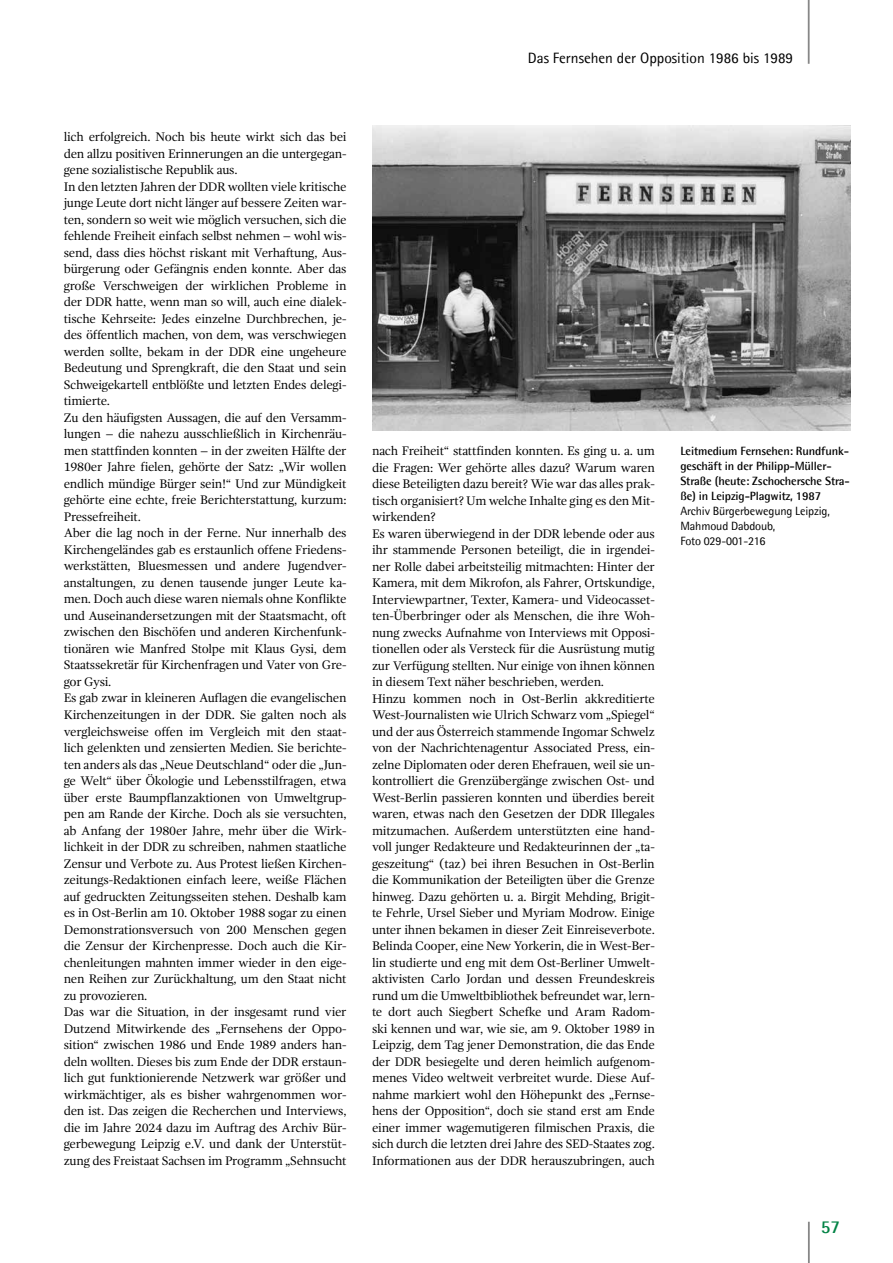
<style>
.page{position:relative;width:893px;height:1263px;background:#fff}
.page>*{position:absolute;margin:0;border:0;box-sizing:border-box;transform-origin:0 0}
.t1{font:700 18px "Agfa Rotis Semisans";color:#008244}
.t2{font:15px "Agfa Rotis Semisans";color:#000}
.t3{font:12.75px/16.5px "Gandhi Serif";letter-spacing:-.02em;color:#000}
.t4{font:700 12px/15px "Agfa Rotis Semisans";letter-spacing:-.01em;color:#000}
.t5{font:12px/15px "Agfa Rotis Semisans";letter-spacing:-.01em;color:#000}
</style>
<div class="page">
<hr style="left:808px;top:1222px;width:2px;height:41px;background:#878787">
<hr style="left:808px;top:0;width:2px;height:64px;background:#878787">
<img style="left:372px;top:126px;width:478px;height:304px">
<p class="t2" style="left:528px;top:49px;width:267px">Das Fernsehen der Opposition 1986 bis 1989</p>
<p class="t3" style="left:64px;top:129px;width:284px">lich erfolgreich. Noch bis heute wirkt sich das bei den allzu positiven Erinnerungen an die untergegan&shy;gene sozialistische Republik aus.<br>In den letzten Jahren der DDR wollten viele kritische junge Leute dort nicht länger auf bessere Zeiten war&shy;ten, sondern so weit wie möglich versuchen, sich die fehlende Freiheit einfach selbst nehmen – wohl wis&shy;send, dass dies höchst riskant mit Verhaftung, Aus&shy;bürgerung oder Gefängnis enden konnte. Aber das große Verschweigen der wirklichen Probleme in der DDR hatte, wenn man so will, auch eine dialek&shy;tische Kehrseite: Jedes einzelne Durchbrechen, je&shy;des öffentlich machen, von dem, was verschwiegen werden sollte, bekam in der DDR eine ungeheure Bedeutung und Sprengkraft, die den Staat und sein Schweigekartell entblößte und letzten Endes delegi&shy;timierte.<br>Zu den häufigsten Aussagen, die auf den Versamm&shy;lungen – die nahezu ausschließlich in Kirchenräu&shy;men stattfinden konnten – in der zweiten Hälfte der 1980er Jahre fielen, gehörte der Satz: „Wir wollen endlich mündige Bürger sein!“ Und zur Mündigkeit gehörte eine echte, freie Berichterstattung, kurzum:<br>Pressefreiheit.<br>Aber die lag noch in der Ferne. Nur innerhalb des Kirchengeländes gab es erstaunlich offene Friedens&shy;werkstätten, Bluesmessen und andere Jugendver&shy;anstaltungen, zu denen tausende junger Leute ka&shy;men. Doch auch diese waren niemals ohne Konflikte und Auseinandersetzungen mit der Staatsmacht, oft zwischen den Bischöfen und anderen Kirchenfunk&shy;tionären wie Manfred Stolpe mit Klaus Gysi, dem Staatssekretär für Kirchenfragen und Vater von Gre&shy;gor Gysi.<br>Es gab zwar in kleineren Auflagen die evangelischen Kirchenzeitungen in der DDR. Sie galten noch als vergleichsweise offen im Vergleich mit den staat&shy;lich gelenkten und zensierten Medien. Sie berichte&shy;ten anders als das „Neue Deutschland“ oder die „Jun&shy;ge Welt“ über Ökologie und Lebensstilfragen, etwa über erste Baumpflanzaktionen von Umweltgrup&shy;pen am Rande der Kirche. Doch als sie versuchten, ab Anfang der 1980er Jahre, mehr über die Wirk&shy;lichkeit in der DDR zu schreiben, nahmen staatliche Zensur und Verbote zu. Aus Protest ließen Kirchen&shy;zeitungs-Redaktionen einfach leere, weiße Flächen auf gedruckten Zeitungsseiten stehen. Deshalb kam es in Ost-Berlin am 10. Oktober 1988 sogar zu einen Demonstrationsversuch von 200 Menschen gegen die Zensur der Kirchenpresse. Doch auch die Kir&shy;chenleitungen mahnten immer wieder in den eige&shy;nen Reihen zur Zurückhaltung, um den Staat nicht zu provozieren.<br>Das war die Situation, in der insgesamt rund vier Dutzend Mitwirkende des „Fernsehens der Oppo&shy;sition“ zwischen 1986 und Ende 1989 anders han&shy;deln wollten. Dieses bis zum Ende der DDR erstaun&shy;lich gut funktionierende Netzwerk war größer und wirkmächtiger, als es bisher wahrgenommen wor&shy;den ist. Das zeigen die Recherchen und Interviews, die im Jahre 2024 dazu im Auftrag des Archiv Bür&shy;gerbewegung Leipzig e.V. und dank der Unterstüt&shy;zung des Freistaat Sachsen im Programm „Sehnsucht</p>
<p class="t3" style="left:372px;top:443px;width:284px">nach Freiheit“ stattfinden konnten. Es ging u. a. um die Fragen: Wer gehörte alles dazu? Warum waren diese Beteiligten dazu bereit? Wie war das alles prak&shy;tisch organisiert? Um welche Inhalte ging es den Mit&shy;wirkenden?<br>Es waren überwiegend in der DDR lebende oder aus ihr stammende Personen beteiligt, die in irgendei&shy;ner Rolle dabei arbeitsteilig mitmachten: Hinter der Kamera, mit dem Mikrofon, als Fahrer, Ortskundige, Interviewpartner, Texter, Kamera- und Videocasset&shy;ten-Überbringer oder als Menschen, die ihre Woh&shy;nung zwecks Aufnahme von Interviews mit Opposi&shy;tionellen oder als Versteck für die Ausrüstung mutig zur Verfügung stellten. Nur einige von ihnen können in diesem Text näher beschrieben, werden.<br>Hinzu kommen noch in Ost-Berlin akkreditierte West-Journalisten wie Ulrich Schwarz vom „Spiegel“ und der aus Österreich stammende Ingomar Schwelz von der Nachrichtenagentur Associated Press, ein&shy;zelne Diplomaten oder deren Ehefrauen, weil sie un&shy;kontrolliert die Grenzübergänge zwischen Ost- und West-Berlin passieren konnten und überdies bereit waren, etwas nach den Gesetzen der DDR Illegales mitzumachen. Außerdem unterstützten eine hand&shy;voll junger Redakteure und Redakteurinnen der „ta&shy;geszeitung“ (taz) bei ihren Besuchen in Ost-Berlin die Kommunikation der Beteiligten über die Grenze hinweg. Dazu gehörten u. a. Birgit Mehding, Brigit&shy;te Fehrle, Ursel Sieber und Myriam Modrow. Einige unter ihnen bekamen in dieser Zeit Einreiseverbote.<br>Belinda Cooper, eine New Yorkerin, die in West-Ber&shy;lin studierte und eng mit dem Ost-Berliner Umwelt&shy;aktivisten Carlo Jordan und dessen Freundeskreis rund um die Umweltbibliothek befreundet war, lern&shy;te dort auch Siegbert Schefke und Aram Radom&shy;ski kennen und war, wie sie, am 9. Oktober 1989 in Leipzig, dem Tag jener Demonstration, die das Ende der DDR besiegelte und deren heimlich aufgenom&shy;menes Video weltweit verbreitet wurde. Diese Auf&shy;nahme markiert wohl den Höhepunkt des „Fernse&shy;hens der Opposition“, doch sie stand erst am Ende einer immer wagemutigeren filmischen Praxis, die sich durch die letzten drei Jahre des SED-Staates zog.<br>Informationen aus der DDR herauszubringen, auch</p>
<p class="t4" style="left:680px;top:444px;width:171px">Leitmedium Fernsehen: Rundfunk&shy;geschäft in der Philipp-Müller-Straße (heute: Zschochersche Stra&shy;ße) in Leipzig-Plagwitz, 1987</p>
<p class="t5" style="left:680px;top:504px;width:151px">Archiv Bürgerbewegung Leipzig,<br>Mahmoud Dabdoub,<br>Foto 029-001-216</p>
<h1 class="t1" style="left:821px;top:1216px;width:21px">57</h1>
</div>
